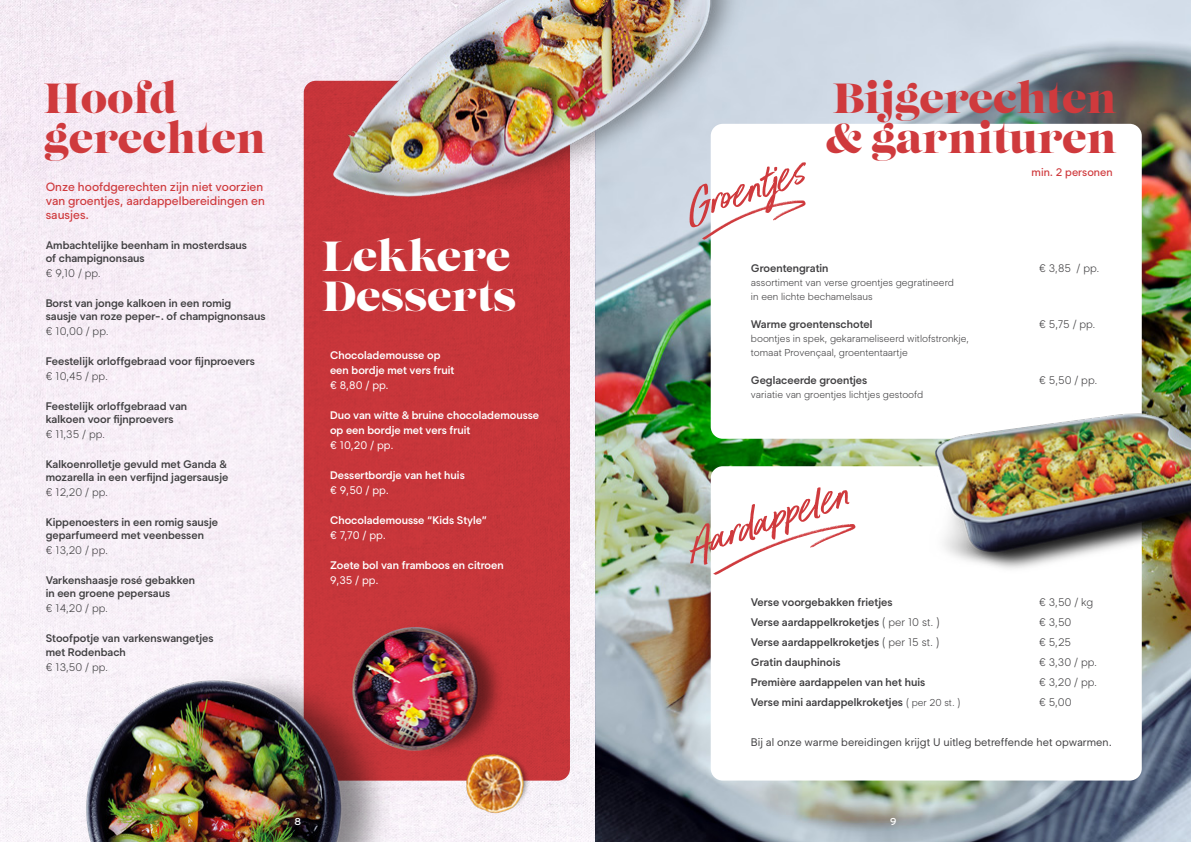
<style>
.page{position:relative;width:1191px;height:842px;background:#fff}
.page>*{position:absolute;margin:0;border:0;box-sizing:border-box;transform-origin:0 0}
.t1{font:42px/40px "Lust";color:#cf3a3d}
.t2{font:42px/40px "Lust";color:#fff}
.t3{font:500 12px/14px "Segment";color:#cf3a3d}
.t4{font:600 11px/13px "Segment";color:#414042}
.t5{font:600 11px/15px "Segment";color:#fff}
.t6{font:300 11px "Segment";color:#414042}
.t7{font:11px "Segment";color:#414042}
.t8{font:11px "Segment";color:#fff}
.t9{font:500 11px "Segment";color:#cf3a3d}
.t10{font:300 10px/14px "Segment";color:#414042}
.t11{font:10px "Interstate";color:#fff}
.s1{font-weight:300}
.s2{font-weight:300;font-size:10px}
</style>
<div class="page">
<img style="left:595px;top:0;width:596px;height:842px">
<div style="left:710px;top:124px;width:431px;height:315px;background:#fff;border-radius:12px"></div>
<div style="left:710px;top:466px;width:431px;height:314px;background:#fff;border-radius:12px"></div>
<div style="left:0;top:0;width:595px;height:842px;background:#f7eef6"></div>
<div style="left:304px;top:81px;width:266px;height:700px;background:#c7363a;border-radius:12px"></div>
<img style="left:301px;top:0;width:479px;height:257px">
<img style="left:381px;top:611px;width:166px;height:151px">
<img style="left:67px;top:637px;width:414px;height:205px">
<img style="left:903px;top:335px;width:288px;height:251px">
<img style="left:456px;top:743px;width:81px;height:82px">
<svg style="left:689px;top:148px;width:117px;height:92px"></svg>
<svg style="left:689px;top:470px;width:166px;height:105px"></svg>
<h1 class="t1" style="left:44px;top:81px;width:223px">Hoofd gerechten</h1>
<p class="t3" style="left:46px;top:180px;width:221px">Onze hoofdgerechten zijn niet voorzien van groentjes, aardappelbereidingen en sausjes.</p>
<p class="t4" style="left:46px;top:239px;width:203px">Ambachtelijke beenham in mosterdsaus of champignonsaus</p>
<p class="t6" style="left:46px;top:267px;width:57px">€ 9,10 / pp.</p>
<p class="t4" style="left:46px;top:297px;width:221px">Borst van jonge kalkoen in een romig sausje van roze peper-. of champignonsaus</p>
<p class="t6" style="left:46px;top:325px;width:65px">€ 10,00 / pp.</p>
<p class="t4" style="left:46px;top:355px;width:211px">Feestelijk orloffgebraad voor fijnproevers</p>
<p class="t6" style="left:46px;top:370px;width:64px">€ 10,45 / pp.</p>
<p class="t4" style="left:46px;top:400px;width:143px">Feestelijk orloffgebraad van kalkoen voor fijnproevers</p>
<p class="t6" style="left:46px;top:428px;width:61px">€ 11,35 / pp.</p>
<p class="t4" style="left:46px;top:458px;width:184px">Kalkoenrolletje gevuld met Ganda &amp; mozarella in een verfijnd jagersausje</p>
<p class="t6" style="left:46px;top:486px;width:64px">€ 12,20 / pp.</p>
<p class="t4" style="left:46px;top:516px;width:174px">Kippenoesters in een romig sausje geparfumeerd met veenbessen</p>
<p class="t6" style="left:46px;top:544px;width:64px">€ 13,20 / pp.</p>
<p class="t4" style="left:46px;top:574px;width:151px">Varkenshaasje rosé gebakken in een groene pepersaus</p>
<p class="t6" style="left:46px;top:602px;width:64px">€ 14,20 / pp.</p>
<p class="t4" style="left:46px;top:631px;width:169px;line-height:14px">Stoofpotje van varkenswangetjes met Rodenbach</p>
<p class="t6" style="left:46px;top:661px;width:64px">€ 13,50 / pp.</p>
<h1 class="t1" style="left:826px;top:81px;width:292px">Bijgerechten &amp; garnituren</h1>
<h1 class="t2" style="left:322px;top:239px;width:195px">Lekkere<br>Desserts</h1>
<p class="t5" style="left:330px;top:348px;width:126px">Chocolademousse op een bordje met vers fruit</p>
<p class="t8" style="left:330px;top:379px;width:60px">€ 8,80 / pp.</p>
<p class="t5" style="left:330px;top:408px;width:211px">Duo van witte &amp; bruine chocolademousse op een bordje met vers fruit</p>
<p class="t8" style="left:330px;top:439px;width:65px">€ 10,20 / pp.</p>
<p class="t5" style="left:330px;top:468px;width:136px">Dessertbordje van het huis</p>
<p class="t8" style="left:330px;top:484px;width:60px">€ 9,50 / pp.</p>
<p class="t5" style="left:330px;top:513px;width:158px">Chocolademousse “Kids Style”</p>
<p class="t8" style="left:330px;top:529px;width:57px">€ 7,70 / pp.</p>
<p class="t5" style="left:330px;top:558px;width:175px">Zoete bol van framboos en citroen</p>
<p class="t8" style="left:330px;top:574px;width:50px">9,35 / pp.</p>
<p class="t9" style="left:1031px;top:165px;width:83px">min. 2 personen</p>
<p class="t4" style="left:751px;top:262px;width:79px">Groentengratin</p>
<p class="t6" style="left:1039px;top:262px;width:62px">€ 3,85 / pp.</p>
<p class="t10" style="left:751px;top:276px;width:204px">assortiment van verse groentjes gegratineerd in een lichte bechamelsaus</p>
<p class="t4" style="left:751px;top:318px;width:123px">Warme groentenschotel</p>
<p class="t6" style="left:1039px;top:318px;width:58px">€ 5,75 / pp.</p>
<p class="t10" style="left:751px;top:332px;width:219px">boontjes in spek, gekarameliseerd witlofstronkje, tomaat Provençaal, groententaartje</p>
<p class="t4" style="left:751px;top:374px;width:118px">Geglaceerde groentjes</p>
<p class="t6" style="left:1039px;top:374px;width:60px">€ 5,50 / pp.</p>
<p class="t10" style="left:751px;top:388px;width:174px">variatie van groentjes lichtjes gestoofd</p>
<p class="t4" style="left:751px;top:595px;width:143px">Verse voorgebakken frietjes</p>
<p class="t6" style="left:1039px;top:595px;width:56px">€ 3,50 / kg</p>
<p class="t4" style="left:751px;top:615px;width:191px">Verse aardappelkroketjes <span class="s1">( per 10 st. )</span></p>
<p class="t6" style="left:1039px;top:615px;width:34px">€ 3,50</p>
<p class="t4" style="left:751px;top:635px;width:190px">Verse aardappelkroketjes <span class="s1">( per 15 st. )</span></p>
<p class="t6" style="left:1039px;top:635px;width:33px">€ 5,25</p>
<p class="t4" style="left:751px;top:655px;width:91px">Gratin dauphinois</p>
<p class="t6" style="left:1039px;top:655px;width:60px">€ 3,30 / pp.</p>
<p class="t4" style="left:751px;top:675px;width:176px">Première aardappelen van het huis</p>
<p class="t6" style="left:1039px;top:675px;width:60px">€ 3,20 / pp.</p>
<p class="t4" style="left:751px;top:695px;width:211px">Verse mini aardappelkroketjes <span class="s2">( per 20 st. )</span></p>
<p class="t6" style="left:1039px;top:695px;width:34px">€ 5,00</p>
<p class="t7" style="left:751px;top:735px;width:362px">Bij al onze warme bereidingen krijgt U uitleg betreffende het opwarmen.</p>
<p class="t11" style="left:294px;top:815px;width:8px">8</p>
<p class="t11" style="left:890px;top:815px;width:8px">9</p>
</div>
